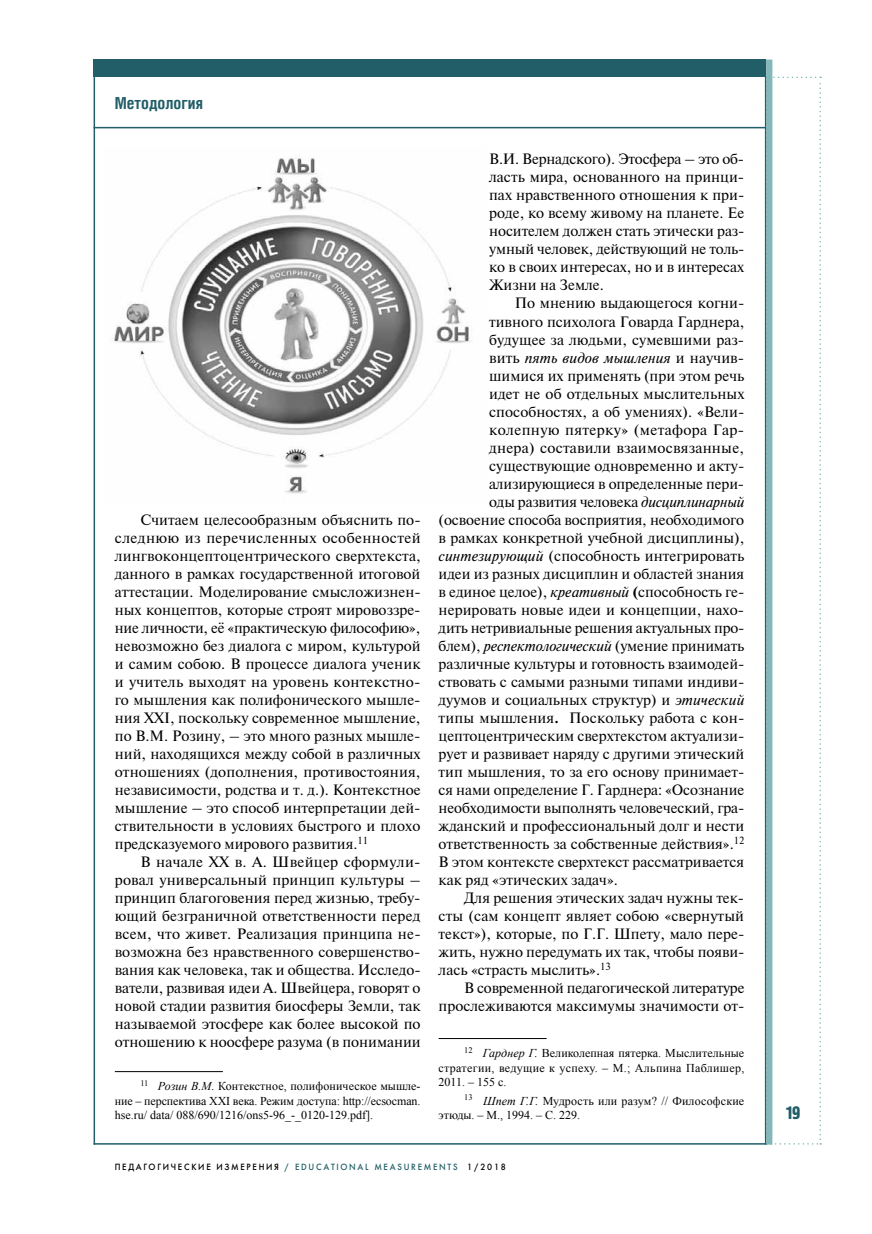
<style>
.page{position:relative;width:872px;height:1234px;background:#fff}
.page>*{position:absolute;margin:0;border:0;box-sizing:border-box;transform-origin:0 0}
.t1{font:18px "Hermes C";color:#225e68}
.t2{font:700 16.5px "Helios Cond C";color:#225e68}
.t3{font:15px/18px "Newton";color:#000;text-align:justify}
.t4{font:italic 15px "Newton";letter-spacing:.005em;color:#000}
.t5{font:15px "Newton";letter-spacing:.02em;color:#000}
.t6{font:12px/14.4px "Times New Roman";color:#000;text-align:justify}
.t7{font:9px "Futuris C";letter-spacing:.2em;color:#000;scale:.95 1}
.s1{font-style:italic}
.s2{font-style:normal}
.s3{font-weight:700}
.s4{color:#225e68}
</style>
<div class="page">
<svg style="left:772px;top:77px;width:49px;height:1067px"></svg>
<hr style="left:94px;top:1142px;width:672px;height:2px;background:#225e68">
<hr style="left:94px;top:127px;width:671px;height:1px;background:#225e68">
<hr style="left:94px;top:60px;width:1px;height:1084px;background:#225e68">
<hr style="left:765px;top:60px;width:1px;height:1084px;background:#225e68">
<div style="left:766px;top:60px;width:6px;height:1084px;background:#82b8ba"></div>
<div style="left:94px;top:60px;width:671px;height:17px;background:#225e68"></div>
<hr style="left:115px;top:1070px;width:108px;height:1px;background:#000">
<hr style="left:438px;top:1037px;width:108px;height:1px;background:#000">
<img style="left:114px;top:158px;width:358px;height:336px">
<p class="t2" style="left:115px;top:93px;width:90px">Методология</p>
<p class="t3" style="left:115px;top:510px;width:307px;text-indent:26px">Считаем целесообразным объяснить по&shy;следнюю из перечисленных особенностей лингвоконцептоцентрического сверхтекста, данного в рамках государственной итоговой аттестации. Моделирование смысложизнен&shy;ных концептов, которые строят мировоззре&shy;ние личности, её «практическую философию», невозможно без диалога с миром, культурой и самим собою. В процессе диалога ученик и учитель выходят на уровень контекстно&shy;го мышления как полифонического мышле&shy;ния XXI, поскольку современное мышление, по В.М. Розину, – это много разных мышле&shy;ний, находящихся между собой в различных отношениях (дополнения, противостояния, независимости, родства и т. д.). Контекстное мышление – это способ интерпретации дей&shy;ствительности в условиях быстрого и плохо предсказуемого мирового развития.<sup>11</sup></p>
<p class="t3" style="left:115px;top:852px;width:307px;text-indent:26px">В начале XX в. А. Швейцер сформули&shy;ровал универсальный принцип культуры – принцип благоговения перед жизнью, требу&shy;ющий безграничной ответственности перед всем, что живет. Реализация принципа не&shy;возможна без нравственного совершенство&shy;вания как человека, так и общества. Исследо&shy;ватели, развивая идеи А. Швейцера, говорят о новой стадии развития биосферы Земли, так называемой этосфере как более высокой по отношению к ноосфере разума (в понимании</p>
<p class="t6" style="left:115px;top:1078px;width:307px;text-indent:26px"><sup>11</sup> <span class="s1">Розин В.М.</span> Контекстное, полифоническое мышле&shy;ние – перспектива ХХI века. Режим доступа: http://ecsocman. hse.ru/ data/ 088/690/1216/ons5-96_-_0120-129.pdf].</p>
<p class="t3" style="left:489px;top:150px;width:257px">В.И. Вернадского). Этосфера – это об&shy;ласть мира, основанного на принци&shy;пах нравственного отношения к при&shy;роде, ко всему живому на планете. Ее носителем должен стать этически раз&shy;умный человек, действующий не толь&shy;ко в своих интересах, но и в интересах Жизни на Земле.</p>
<p class="t3" style="left:514px;top:294px;width:231px">По мнению выдающегося когни-</p>
<p class="t3" style="left:489px;top:312px;width:257px">тивного психолога Говарда Гарднера,</p>
<p class="t3" style="left:489px;top:330px;width:256px">будущее за людьми, сумевшими раз-</p>
<p class="t4" style="left:489px;top:348px;width:256px"><span class="s2">вить</span> пять видов мышления <span class="s2">и научив-</span></p>
<p class="t3" style="left:489px;top:366px;width:257px">шимися их применять (при этом речь</p>
<p class="t3" style="left:489px;top:384px;width:257px">идет не об отдельных мыслительных</p>
<p class="t3" style="left:489px;top:402px;width:257px">способностях, а об умениях). «Вели-</p>
<p class="t5" style="left:489px;top:418px;width:257px">колепную пятерку» (метафора Гар-</p>
<p class="t3" style="left:489px;top:438px;width:256px">днера) составили взаимосвязанные,</p>
<p class="t3" style="left:489px;top:456px;width:257px">существующие одновременно и акту-</p>
<p class="t3" style="left:489px;top:474px;width:256px">ализирующиеся в определенные пери-</p>
<p class="t3" style="left:489px;top:492px;width:257px">оды развития человека <span class="s1">дисциплинарный</span></p>
<p class="t3" style="left:438px;top:510px;width:307px">(освоение способа восприятия, необходимого</p>
<p class="t3" style="left:438px;top:528px;width:307px">в рамках конкретной учебной дисциплины),</p>
<p class="t3" style="left:438px;top:546px;width:307px"><span class="s1">синтезирующий</span> (способность интегрировать</p>
<p class="t3" style="left:438px;top:564px;width:307px">идеи из разных дисциплин и областей знания</p>
<p class="t3" style="left:438px;top:582px;width:307px">в единое целое), <span class="s1">креативный</span> <span class="s3">(</span>способность ге-</p>
<p class="t3" style="left:438px;top:600px;width:307px">нерировать новые идеи и концепции, нахо-</p>
<p class="t3" style="left:438px;top:618px;width:307px">дить нетривиальные решения актуальных про-</p>
<p class="t3" style="left:438px;top:636px;width:307px">блем), <span class="s1">респектологический</span> (умение принимать</p>
<p class="t3" style="left:438px;top:654px;width:307px">различные культуры и готовность взаимодей-</p>
<p class="t3" style="left:438px;top:672px;width:307px">ствовать с самыми разными типами индиви-</p>
<p class="t3" style="left:438px;top:690px;width:307px">дуумов и социальных структур) и <span class="s1">этический</span></p>
<p class="t3" style="left:438px;top:708px;width:307px">типы мышления<span class="s3">.</span> Поскольку работа с кон-</p>
<p class="t3" style="left:438px;top:726px;width:307px">цептоцентрическим сверхтекстом актуализи-</p>
<p class="t3" style="left:438px;top:744px;width:307px">рует и развивает наряду с другими этический</p>
<p class="t3" style="left:438px;top:762px;width:307px">тип мышления, то за его основу принимает-</p>
<p class="t3" style="left:438px;top:780px;width:307px">ся нами определение Г. Гарднера: «Осознание</p>
<p class="t3" style="left:438px;top:798px;width:307px">необходимости выполнять человеческий, гра-</p>
<p class="t3" style="left:438px;top:816px;width:307px">жданский и профессиональный долг и нести</p>
<p class="t3" style="left:438px;top:834px;width:307px">ответственность за собственные действия».<sup>12</sup></p>
<p class="t3" style="left:438px;top:852px;width:307px">В этом контексте сверхтекст рассматривается</p>
<p class="t3" style="left:438px;top:870px;width:181px">как ряд «этических задач».</p>
<p class="t3" style="left:464px;top:888px;width:282px">Для решения этических задач нужны тек-</p>
<p class="t3" style="left:438px;top:906px;width:307px">сты (сам концепт являет собою «свернутый</p>
<p class="t3" style="left:438px;top:924px;width:307px">текст»), которые, по Г.Г. Шпету, мало пере-</p>
<p class="t3" style="left:438px;top:942px;width:307px">жить, нужно передумать их так, чтобы появи-</p>
<p class="t3" style="left:438px;top:960px;width:173px">лась «страсть мыслить».<sup>13</sup></p>
<p class="t3" style="left:464px;top:978px;width:282px">В современной педагогической литературе</p>
<p class="t3" style="left:438px;top:996px;width:307px">прослеживаются максимумы значимости от-</p>
<p class="t6" style="left:438px;top:1045px;width:307px;text-indent:26px"><sup>12</sup> <span class="s1">Гарднер Г.</span> Великолепная пятерка. Мыслительные стратегии, ведущие к успеху. – М.; Альпина Паблишер, 2011. – 155 с.</p>
<p class="t6" style="left:438px;top:1092px;width:307px;text-indent:26px"><sup>13</sup> <span class="s1">Шпет Г.Г.</span> Мудрость или разум? // Философские этюды. – М., 1994. – С. 229.</p>
<p class="t7" style="left:115px;top:1161px;width:413px">ПЕДАГОГИЧЕСКИЕ ИЗМЕРЕНИЯ <span class="s4">/ EDUCATIONAL ME ASURE ME NTS</span> 1/2018</p>
<p class="t1" style="left:786px;top:1102px;width:16px">19</p>
</div>
